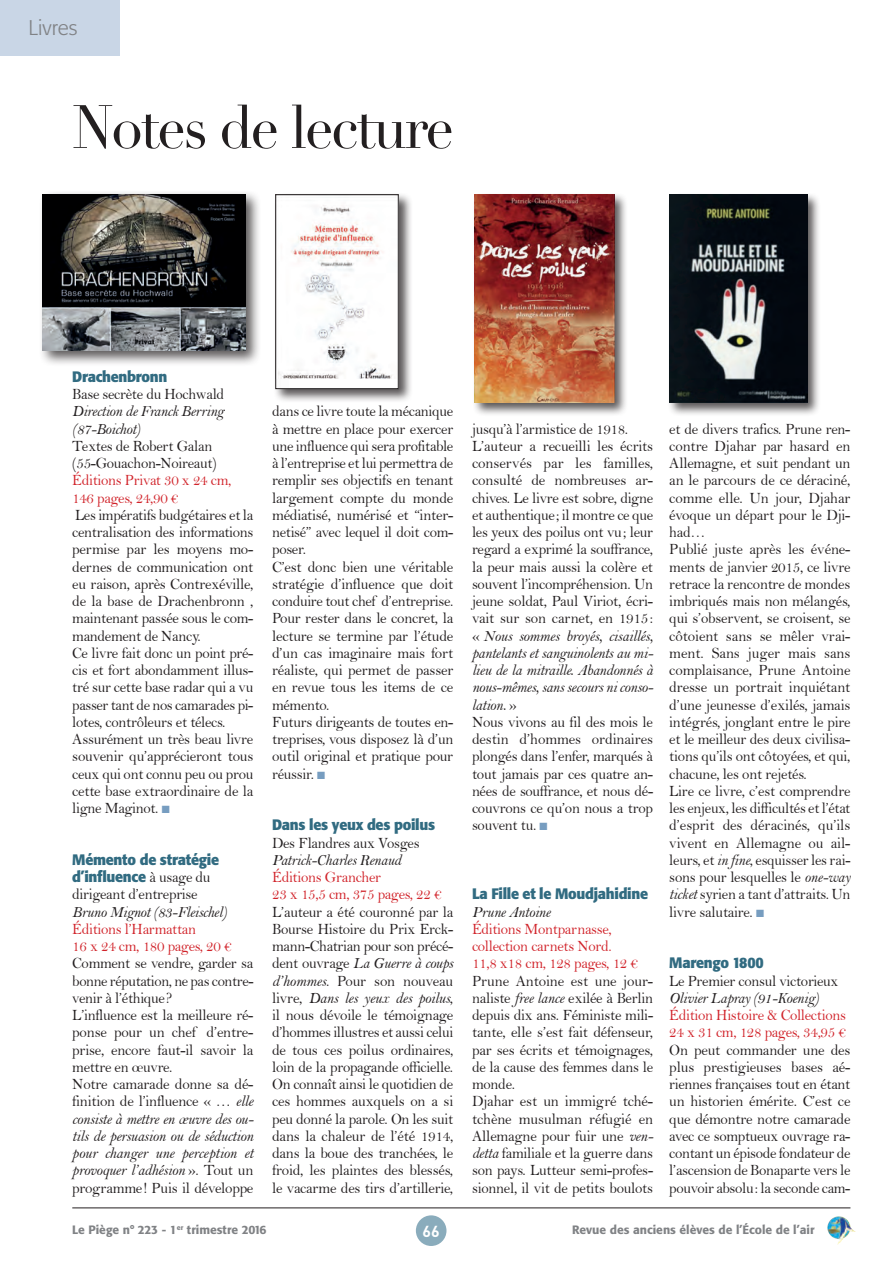
<style>
.page{position:relative;width:893px;height:1263px;background:#fff}
.page>*{position:absolute;margin:0;border:0;box-sizing:border-box;transform-origin:0 0}
.t1{font:60px "Didot";letter-spacing:-.04em;color:#231f20;scale:.95 1}
.t2{font:300 21px "Formata BQ";color:#808285}
.t3{font:15.75px/17.2px "Bell";letter-spacing:-.015em;color:#231f20;scale:.95 1}
.t4{font:15.75px/17.2px "Bell";letter-spacing:-.015em;color:#231f20;text-align:justify;scale:.96 1}
.t5{font:15.75px/17.2px "Bell MT Italic";letter-spacing:-.02em;color:#231f20;text-align:justify;scale:.95 1}
.t6{font:15.75px/17.2px "Bell";letter-spacing:-.02em;color:#d1232a;scale:.95 1}
.t7{font:15.75px/17.2px "Bell MT Italic";letter-spacing:-.02em;color:#231f20;text-align:justify;scale:.96 1}
.t8{font:700 15.75px "DIN";color:#fff}
.t9{font:700 15px/17.2px "Formata BQ";letter-spacing:-.02em;color:#316b81;scale:.95 1}
.t10{font:500 12px "Formata BQ";color:#808285}
.s1{color:#779dc0}
.s2{font-family:"Bell";font-weight:400;font-size:15.75px;color:#231f20}
.s3{font-family:"Bell MT Italic"}
.s4{font-family:"Bell"}
</style>
<div class="page">
<hr style="left:72px;top:1207px;width:778px;height:1px;background:#231f20">
<img style="left:827px;top:1216px;width:28px;height:28px">
<div style="left:416px;top:1215px;width:30px;height:31px;background:#8aacbc;border-radius:50%"></div>
<div style="left:0;top:0;width:119px;height:55px;background:#c9d6e6"></div>
<div style="left:273px;top:192px;width:140px;height:211px;background:#231f20;opacity:.75"></div>
<img style="left:277px;top:196px;width:120px;height:191px">
<div style="left:275px;top:194px;width:124px;height:195px;border:1px solid #231f20"></div>
<div style="left:38px;top:190px;width:223px;height:177px;background:#231f20;opacity:.75"></div>
<img style="left:43px;top:194px;width:202px;height:157px">
<div style="left:472px;top:192px;width:156px;height:225px;background:#231f20;opacity:.75"></div>
<img style="left:474px;top:194px;width:140px;height:208px">
<div style="left:667px;top:192px;width:154px;height:225px;background:#231f20;opacity:.75"></div>
<img style="left:669px;top:194px;width:138px;height:208px">
<h2 class="t2" style="left:29px;top:16px;width:50px">Livres</h2>
<h1 class="t1" style="left:72px;top:91px;width:403px">Notes de lecture</h1>
<p class="t9" style="left:72px;top:368px;width:102px">Drachenbronn</p>
<p class="t3" style="left:72px;top:385px;width:161px">Base secrète du Hochwald</p>
<p class="t5" style="left:72px;top:403px;width:161px">Direction de Franck Berring (87-Boichot)</p>
<p class="t3" style="left:72px;top:437px;width:154px">Textes de Robert Galan (55-Gouachon-Noireaut)</p>
<p class="t6" style="left:72px;top:472px;width:169px">Éditions Privat 30 x 24 cm,<br>146 pages, 24,90 €</p>
<p class="t3" style="left:72px;top:506px;width:192px">Les impératifs budgétaires et la centralisation des informations permise par les moyens mo&shy;dernes de communication ont eu raison, après Contrexéville, de la base de Drachenbronn , maintenant passée sous le com&shy;mandement de Nancy.<br>Ce livre fait donc un point pré&shy;cis et fort abondamment illus&shy;tré sur cette base radar qui a vu passer tant de nos camarades pi&shy;lotes, contrôleurs et télecs.<br>Assurément un très beau livre souvenir qu’apprécieront tous ceux qui ont connu peu ou prou cette base extraordinaire de la ligne Maginot. <span class="s1">■</span></p>
<p class="t9" style="left:72px;top:851px;width:156px">Mémento de stratégie d’influence <span class="s2">à usage du</span></p>
<p class="t3" style="left:72px;top:886px;width:133px">dirigeant d’entreprise</p>
<p class="t5" style="left:72px;top:903px;width:164px">Bruno Mignot (83-Fleischel)</p>
<p class="t6" style="left:72px;top:920px;width:169px">Éditions l’Harmattan<br>16 x 24 cm, 180 pages, 20 €</p>
<p class="t3" style="left:72px;top:955px;width:192px">Comment se vendre, garder sa bonne réputation, ne pas contre&shy;venir à l’éthique?<br>L’influence est la meilleure ré&shy;ponse pour un chef d’entre&shy;prise, encore faut-il savoir la mettre en œuvre.<br>Notre camarade donne sa dé&shy;finition de l’influence « … <span class="s3">elle</span></p>
<p class="t5" style="left:72px;top:1110px;width:192px">consiste à mettre en œuvre des ou&shy;tils de persuasion ou de séduction pour changer une perception et provoquer l’adhésion <span class="s4">». Tout un</span></p>
<p class="t4" style="left:72px;top:1179px;width:190px">programme! Puis il développe</p>
<p class="t3" style="left:272px;top:403px;width:192px">dans ce livre toute la mécanique à mettre en place pour exercer une influence qui sera profitable à l’entreprise et lui permettra de remplir ses objectifs en tenant largement compte du monde médiatisé, numérisé et “inter&shy;netisé” avec lequel il doit com&shy;poser.<br>C’est donc bien une véritable stratégie d’influence que doit conduire tout chef d’entreprise.<br>Pour rester dans le concret, la lecture se termine par l’étude d’un cas imaginaire mais fort réaliste, qui permet de passer en revue tous les items de ce mémento.<br>Futurs dirigeants de toutes en&shy;treprises, vous disposez là d’un outil original et pratique pour réussir. <span class="s1">■</span></p>
<p class="t9" style="left:272px;top:816px;width:173px">Dans les yeux des poilus</p>
<p class="t3" style="left:272px;top:834px;width:157px">Des Flandres aux Vosges</p>
<p class="t5" style="left:272px;top:851px;width:137px">Patrick-Charles Renaud</p>
<p class="t6" style="left:272px;top:868px;width:180px">Éditions Grancher<br>23 x 15,5 cm, 375 pages, 22 €</p>
<p class="t3" style="left:272px;top:903px;width:192px;text-align:justify">L’auteur a été couronné par la Bourse Histoire du Prix Erck&shy;mann-Chatrian pour son précé-</p>
<p class="t5" style="left:272px;top:955px;width:192px"><span class="s4">dent ouvrage</span> La Guerre à coups</p>
<p class="t4" style="left:272px;top:972px;width:190px"><span class="s3">d’hommes</span>. Pour son nouveau</p>
<p class="t7" style="left:272px;top:989px;width:190px"><span class="s4">livre,</span> Dans les yeux des poilus<span class="s4">,</span></p>
<p class="t4" style="left:272px;top:1006px;width:190px">il nous dévoile le témoignage d’hommes illustres et aussi celui de tous ces poilus ordinaires, loin de la propagande officielle.<br>On connaît ainsi le quotidien de ces hommes auxquels on a si peu donné la parole. On les suit dans la chaleur de l’été 1914, dans la boue des tranchées, le froid, les plaintes des blessés, le vacarme des tirs d’artillerie,</p>
<p class="t3" style="left:472px;top:420px;width:192px">jusqu’à l’armistice de 1918.<br>L’auteur a recueilli les écrits conservés par les familles, consulté de nombreuses ar&shy;chives. Le livre est sobre, digne et authentique; il montre ce que les yeux des poilus ont vu; leur regard a exprimé la souffrance, la peur mais aussi la colère et souvent l’incompréhension. Un jeune soldat, Paul Viriot, écri&shy;vait sur son carnet, en 1915:</p>
<p class="t7" style="left:472px;top:627px;width:190px"><span class="s4">«</span> Nous sommes broyés, cisaillés, pantelants et sanguinolents au mi&shy;lieu de la mitraille. Abandonnés à nous-mêmes, sans secours ni conso&shy;lation. <span class="s4">»</span></p>
<p class="t4" style="left:472px;top:713px;width:190px">Nous vivons au fil des mois le destin d’hommes ordinaires plongés dans l’enfer, marqués à tout jamais par ces quatre an&shy;nées de souffrance, et nous dé&shy;couvrons ce qu’on nous a trop souvent tu. <span class="s1">■</span></p>
<p class="t9" style="left:472px;top:885px;width:187px">La Fille et le Moudjahidine</p>
<p class="t5" style="left:472px;top:903px;width:84px">Prune Antoine</p>
<p class="t6" style="left:472px;top:920px;width:176px">Éditions Montparnasse, collection carnets Nord.<br>11,8 x18 cm, 128 pages, 12 €</p>
<p class="t4" style="left:472px;top:972px;width:190px;text-align:left">Prune Antoine est une jour&shy;naliste <span class="s3">free lance</span> exilée à Berlin depuis dix ans. Féministe mili&shy;tante, elle s’est fait défenseur, par ses écrits et témoignages, de la cause des femmes dans le monde.<br>Djahar est un immigré tché&shy;tchène musulman réfugié en<br>Allemagne pour fuir une <span class="s3">ven&shy;detta</span> familiale et la guerre dans son pays. Lutteur semi-profes&shy;sionnel, il vit de petits boulots</p>
<p class="t3" style="left:669px;top:420px;width:192px">et de divers trafics. Prune ren&shy;contre Djahar par hasard en<br>Allemagne, et suit pendant un an le parcours de ce déraciné, comme elle. Un jour, Djahar évoque un départ pour le Dji&shy;had…<br>Publié juste après les événe&shy;ments de janvier 2015, ce livre retrace la rencontre de mondes imbriqués mais non mélangés, qui s’observent, se croisent, se côtoient sans se mêler vrai&shy;ment. Sans juger mais sans complaisance, Prune Antoine dresse un portrait inquiétant d’une jeunesse d’exilés, jamais intégrés, jonglant entre le pire et le meilleur des deux civilisa&shy;tions qu’ils ont côtoyées, et qui, chacune, les ont rejetés.<br>Lire ce livre, c’est comprendre les enjeux, les difficultés et l’état d’esprit des déracinés, qu’ils vivent en Allemagne ou ail&shy;leurs, et <span class="s3">in fine</span>, esquisser les rai&shy;sons pour lesquelles le <span class="s3">one-way ticket</span> syrien a tant d’attraits. Un livre salutaire. <span class="s1">■</span></p>
<p class="t9" style="left:669px;top:954px;width:101px">Marengo 1800</p>
<p class="t3" style="left:669px;top:972px;width:180px">Le Premier consul victorieux</p>
<p class="t5" style="left:669px;top:989px;width:159px">Olivier Lapray (91-Koenig)</p>
<p class="t6" style="left:669px;top:1006px;width:187px">Édition Histoire &amp; Collections<br>24 x 31 cm, 128 pages, 34,95 €</p>
<p class="t4" style="left:669px;top:1041px;width:190px">On peut commander une des plus prestigieuses bases aé&shy;riennes françaises tout en étant un historien émérite. C’est ce que démontre notre camarade avec ce somptueux ouvrage ra&shy;contant un épisode fondateur de l’ascension de Bonaparte vers le pouvoir absolu: la seconde cam-</p>
<p class="t10" style="left:72px;top:1222px;width:196px">Le Piège n° 223 - 1<sup>er</sup> trimestre 2016</p>
<p class="t10" style="left:572px;top:1222px;width:244px">Revue des anciens élèves de l’École de l’air</p>
<p class="t8" style="left:423px;top:1221px;width:19px">66</p>
</div>
